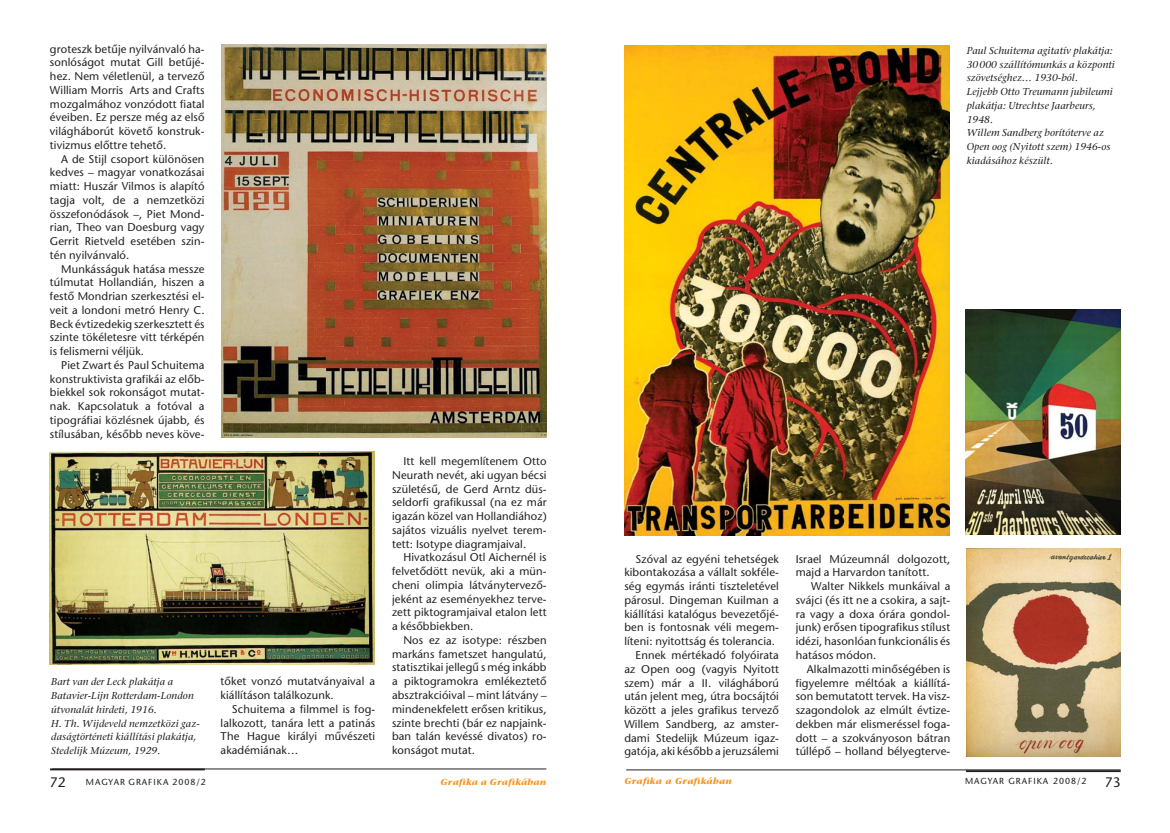
<style>
.page{position:relative;width:1170px;height:833px;background:#fff}
.page>*{position:absolute;margin:0;border:0;box-sizing:border-box;transform-origin:0 0}
.t1{font:13.75px "Stone Sans H";color:#231f20}
.t2{font:11.25px/13.8px "Stone Sans H";letter-spacing:.01em;color:#231f20;text-align:justify}
.t3{font:10px/13.8px "Stone Serif Italic H";letter-spacing:.01em;color:#231f20}
.t4{font:8.75px "Stone Sans H";letter-spacing:.115em;color:#231f20}
.t5{font:8.75px "Stone Serif Bold Italic H";letter-spacing:.03em;color:#f7931d}
</style>
<div class="page">
<img style="left:49px;top:44px;width:498px;height:727px">
<img style="left:624px;top:45px;width:497px;height:728px">
<p class="t2" style="left:50px;top:42px;width:156px">groteszk betûje nyilvánvaló ha&shy;sonlóságot mutat Gill betûjé&shy;hez. Nem véletlenül, a tervezô William Morris Arts and Crafts mozgalmához vonzódott fiatal éveiben. Ez persze még az elsô világháborút követô konstruk&shy;tivizmus elôttre tehetô.</p>
<p class="t2" style="left:50px;top:152px;width:156px;text-indent:11px">A de Stijl csoport különösen kedves – magyar vonatkozásai miatt: Huszár Vilmos is alapító tagja volt, de a nemzetközi összefonódások –, Piet Mond&shy;rian, Theo van Doesburg vagy Gerrit Rietveld esetében szin&shy;tén nyilvánvaló.</p>
<p class="t2" style="left:50px;top:262px;width:156px;text-indent:11px">Munkásságuk hatása messze túlmutat Hollandián, hiszen a festô Mondrian szerkesztési el&shy;veit a londoni metró Henry C.<br>Beck évtizedekig szerkesztett és szinte tökéletesre vitt térképén is felismerni véljük.</p>
<p class="t2" style="left:50px;top:358px;width:156px;text-indent:11px">Piet Zwart és Paul Schuitema konstruktivista grafikái az elôb&shy;biekkel sok rokonságot mutat&shy;nak. Kapcsolatuk a fotóval a tipográfiai közlésnek újabb, és stílusában, késôbb neves köve-</p>
<p class="t3" style="left:51px;top:675px;width:150px">Bart van der Leck plakátja a<br>Batavier-Lijn Rotterdam-London útvonalát hirdeti, 1916.<br>H. Th. Wijdeveld nemzetközi gaz&shy;daságtörténeti kiállítási plakátja,<br>Stedelijk Múzeum, 1929.</p>
<p class="t2" style="left:221px;top:675px;width:156px">tôket vonzó mutatványaival a kiállításon találkozunk.</p>
<p class="t2" style="left:221px;top:702px;width:156px;text-indent:11px">Schuitema a filmmel is fog&shy;lalkozott, tanára lett a patinás The Hague királyi mûvészeti akadémiának…</p>
<p class="t2" style="left:392px;top:455px;width:156px;text-indent:11px">Itt kell megemlítenem Otto Neurath nevét, aki ugyan bécsi születésû, de Gerd Arntz düs&shy;seldorfi grafikussal (na ez már igazán közel van Hollandiához) sajátos vizuális nyelvet terem&shy;tett: Isotype diagramjaival.</p>
<p class="t2" style="left:392px;top:551px;width:156px;text-indent:11px">Hivatkozásul Otl Aichernél is felvetôdött nevük, aki a mün&shy;cheni olimpia látványtervezô&shy;jeként az eseményekhez terve&shy;zett piktogramjaival etalon lett a késôbbiekben.</p>
<p class="t2" style="left:392px;top:633px;width:156px;text-indent:11px">Nos ez az isotype: részben markáns fametszet hangulatú, statisztikai jellegû s még inkább a piktogramokra emlékeztetô absztrakcióival – mint látvány – mindenekfelett erôsen kritikus, szinte brechti (bár ez napjaink&shy;ban talán kevéssé divatos) ro&shy;konságot mutat.</p>
<p class="t1" style="left:50px;top:775px;width:17px">72</p>
<p class="t4" style="left:86px;top:777px;width:121px">MAGYAR GRAFIKA 2008/2</p>
<p class="t5" style="left:440px;top:777px;width:107px">Grafika a Grafikában</p>
<p class="t3" style="left:966px;top:44px;width:150px">Paul Schuitema agitatív plakátja:<br>30000 szállítómunkás a központi szövetséghez… 1930-ból.<br>Lejjebb Otto Treumann jubileumi plakátja: Utrechtse Jaarbeurs,<br>1948.<br>Willem Sandberg borítóterve az<br>Open oog (Nyitott szem) 1946-os kiadásához készült.</p>
<p class="t2" style="left:635px;top:552px;width:145px">Szóval az egyéni tehetségek</p>
<p class="t2" style="left:624px;top:566px;width:156px">kibontakozása a vállalt sokféle-</p>
<p class="t2" style="left:624px;top:580px;width:156px">ség egymás iránti tiszteletével</p>
<p class="t2" style="left:624px;top:593px;width:156px">párosul. Dingeman Kuilman a</p>
<p class="t2" style="left:624px;top:607px;width:156px">kiállítási katalógus bevezetôjé-</p>
<p class="t2" style="left:624px;top:621px;width:156px">ben is fontosnak véli megem-</p>
<p class="t2" style="left:624px;top:635px;width:152px">líteni: nyitottság és tolerancia.</p>
<p class="t2" style="left:635px;top:648px;width:145px">Ennek mértékadó folyóirata</p>
<p class="t2" style="left:624px;top:662px;width:156px">az Open oog (vagyis Nyitott</p>
<p class="t2" style="left:624px;top:676px;width:156px">szem) már a II. világháború</p>
<p class="t2" style="left:624px;top:690px;width:156px">után jelent meg, útra bocsájtói</p>
<p class="t2" style="left:624px;top:703px;width:156px">között a jeles grafikus tervezô</p>
<p class="t2" style="left:624px;top:717px;width:156px">Willem Sandberg, az amster-</p>
<p class="t2" style="left:624px;top:731px;width:156px">dami Stedelijk Múzeum igaz-</p>
<p class="t2" style="left:624px;top:745px;width:156px">gatója, aki késôbb a jeruzsálemi</p>
<p class="t2" style="left:795px;top:552px;width:156px">Israel Múzeumnál dolgozott, majd a Harvardon tanított.</p>
<p class="t2" style="left:795px;top:580px;width:156px;text-indent:16px">Walter Nikkels munkáival a svájci (és itt ne a csokira, a sajt&shy;ra vagy a doxa órára gondol&shy;junk) erôsen tipografikus stílust idézi, hasonlóan funkcionális és hatásos módon.</p>
<p class="t2" style="left:795px;top:662px;width:156px;text-indent:11px">Alkalmazotti minôségében is figyelemre méltóak a kiállítá&shy;son bemutatott tervek. Ha visz&shy;szagondolok az elmúlt évtize&shy;dekben már elismeréssel foga&shy;dott – a szokványoson bátran túllépô – holland bélyegterve-</p>
<p class="t5" style="left:624px;top:777px;width:109px">Grafika a Grafikában</p>
<p class="t4" style="left:964px;top:777px;width:123px">MAGYAR GRAFIKA 2008/2</p>
<p class="t1" style="left:1104px;top:775px;width:17px">73</p>
</div>
